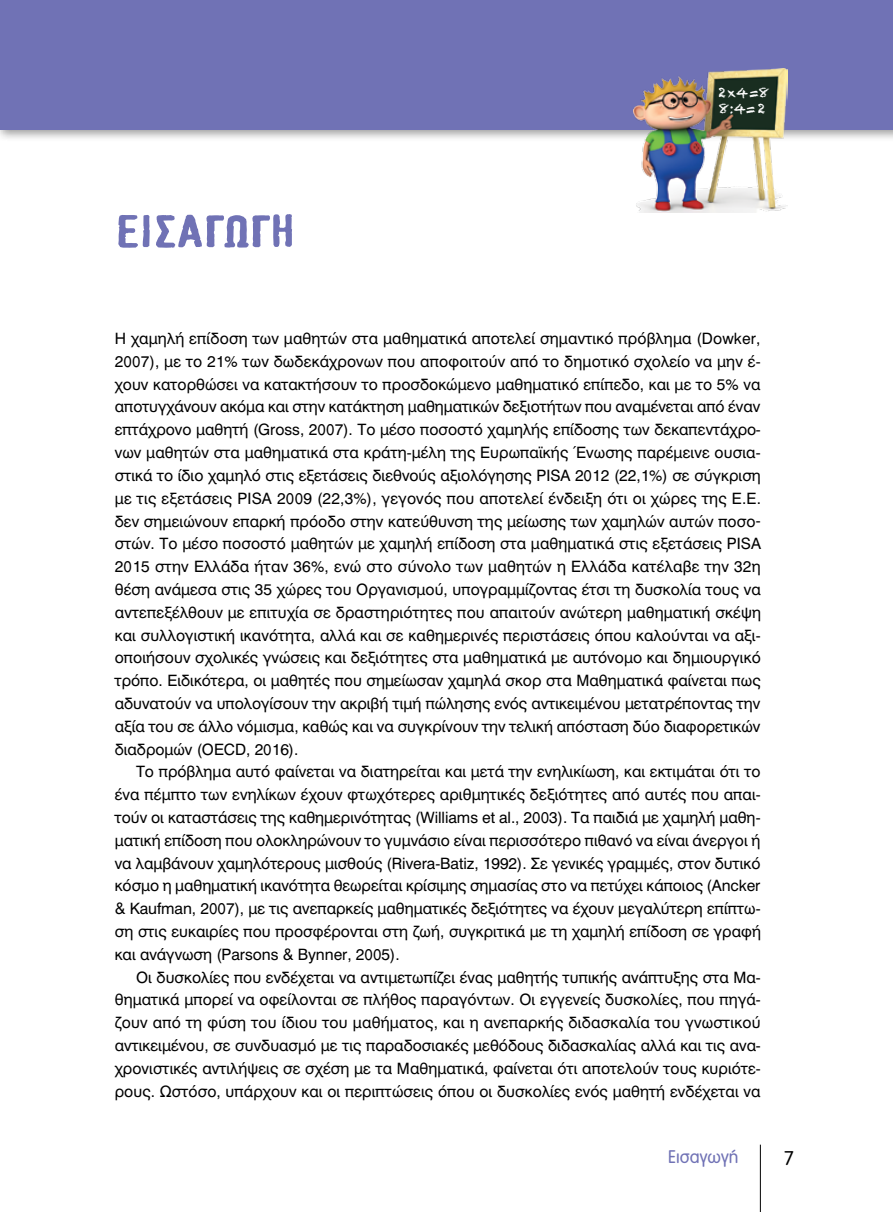
<style>
.page{position:relative;width:893px;height:1212px;background:#fff}
.page>*{position:absolute;margin:0;border:0;box-sizing:border-box;transform-origin:0 0}
.t1{font:900 45px "PF Fragment";color:#7072b5;scale:1.33 1}
.t2{font:300 19.5px "PF Futura Neu Rounded";color:#000}
.t3{font:300 18px "PF Futura Neu Rounded";color:#7072b5}
.t4{font:15.45px/22.8px "UB Helvetica";color:#000;text-align:justify}
.t5{font:13.35px/16px "Chalkduster";color:#fff}
</style>
<div class="page">
<hr style="left:760px;top:1144px;width:1px;height:68px;background:#000">
<div style="left:0;top:0;width:893px;height:142px;background:#000;opacity:.4"></div>
<div style="left:0;top:0;width:893px;height:130px;background:#7072b5"></div>
<img style="left:633px;top:69px;width:155px;height:143px">
<h1 class="t1" style="left:115px;top:208px;width:137px">Εισαγωγη</h1>
<p class="t5" style="left:719px;top:84px;width:52px">2x4=8<br>8:4= 2</p>
<p class="t4" style="left:115px;top:327px;width:648px">Η χαμηλή επίδοση των μαθητών στα μαθηματικά αποτελεί σημαντικό πρόβλημα (Dowker, 2007), με το 21% των δωδεκάχρονων που αποφοιτούν από το δημοτικό σχολείο να μην έ- χουν κατορθώσει να κατακτήσουν το προσδοκώμενο μαθηματικό επίπεδο, και με το 5% να αποτυγχάνουν ακόμα και στην κατάκτηση μαθηματικών δεξιοτήτων που αναμένεται από έναν επτάχρονο μαθητή (Gross, 2007). Το μέσο ποσοστό χαμηλής επίδοσης των δεκαπεντάχρο&shy;νων μαθητών στα μαθηματικά στα κράτη-μέλη της Ευρωπαϊκής Ένωσης παρέμεινε ουσια&shy;στικά το ίδιο χαμηλό στις εξετάσεις διεθνούς αξιολόγησης PISA 2012 (22,1%) σε σύγκριση με τις εξετάσεις PISA 2009 (22,3%), γεγονός που αποτελεί ένδειξη ότι οι χώρες της Ε.Ε. δεν σημειώνουν επαρκή πρόοδο στην κατεύθυνση της μείωσης των χαμηλών αυτών ποσο&shy;στών. Το μέσο ποσοστό μαθητών με χαμηλή επίδοση στα μαθηματικά στις εξετάσεις PISA 2015 στην Ελλάδα ήταν 36%, ενώ στο σύνολο των μαθητών η Ελλάδα κατέλαβε την 32η θέση ανάμεσα στις 35 χώρες του Οργανισμού, υπογραμμίζοντας έτσι τη δυσκολία τους να αντεπεξέλθουν με επιτυχία σε δραστηριότητες που απαιτούν ανώτερη μαθηματική σκέψη και συλλογιστική ικανότητα, αλλά και σε καθημερινές περιστάσεις όπου καλούνται να αξι&shy;οποιήσουν σχολικές γνώσεις και δεξιότητες στα μαθηματικά με αυτόνομο και δημιουργικό τρόπο. Ειδικότερα, οι μαθητές που σημείωσαν χαμηλά σκορ στα Μαθηματικά φαίνεται πως αδυνατούν να υπολογίσουν την ακριβή τιμή πώλησης ενός αντικειμένου μετατρέποντας την αξία του σε άλλο νόμισμα, καθώς και να συγκρίνουν την τελική απόσταση δύο διαφορετικών διαδρομών (ΟECD, 2016).</p>
<p class="t4" style="left:115px;top:760px;width:648px;text-indent:21px">Το πρόβλημα αυτό φαίνεται να διατηρείται και μετά την ενηλικίωση, και εκτιμάται ότι το ένα πέμπτο των ενηλίκων έχουν φτωχότερες αριθμητικές δεξιότητες από αυτές που απαι&shy;τούν οι καταστάσεις της καθημερινότητας (Williams et al., 2003). Τα παιδιά με χαμηλή μαθη&shy;ματική επίδοση που ολοκληρώνουν το γυμνάσιο είναι περισσότερο πιθανό να είναι άνεργοι ή να λαμβάνουν χαμηλότερους μισθούς (Rivera-Batiz, 1992). Σε γενικές γραμμές, στον δυτικό κόσμο η μαθηματική ικανότητα θεωρείται κρίσιμης σημασίας στο να πετύχει κάποιος (Ancker &amp; Kaufman, 2007), με τις ανεπαρκείς μαθηματικές δεξιότητες να έχουν μεγαλύτερη επίπτω&shy;ση στις ευκαιρίες που προσφέρονται στη ζωή, συγκριτικά με τη χαμηλή επίδοση σε γραφή και ανάγνωση (Parsons &amp; Bynner, 2005).</p>
<p class="t4" style="left:115px;top:965px;width:647px;text-align:left;text-indent:21px">Οι δυσκολίες που ενδέχεται να αντιμετωπίζει ένας μαθητής τυπικής ανάπτυξης στα Μα&shy;θηματικά μπορεί να οφείλονται σε πλήθος παραγόντων. Οι εγγενείς δυσκολίες, που πηγά&shy;ζουν από τη φύση του ίδιου του μαθήματος, και η ανεπαρκής διδασκαλία του γνωστικού αντικειμένου, σε συνδυασμό με τις παραδοσιακές μεθόδους διδασκαλίας αλλά και τις ανα&shy;χρονιστικές αντιλήψεις σε σχέση με τα Μαθηματικά, φαίνεται ότι αποτελούν τους κυριότε&shy;ρους. Ωστόσο, υπάρχουν και οι περιπτώσεις όπου οι δυσκολίες ενός μαθητή ενδέχεται να</p>
<p class="t3" style="left:668px;top:1146px;width:72px">Εισαγωγή</p>
<p class="t2" style="left:784px;top:1147px;width:11px">7</p>
</div>
